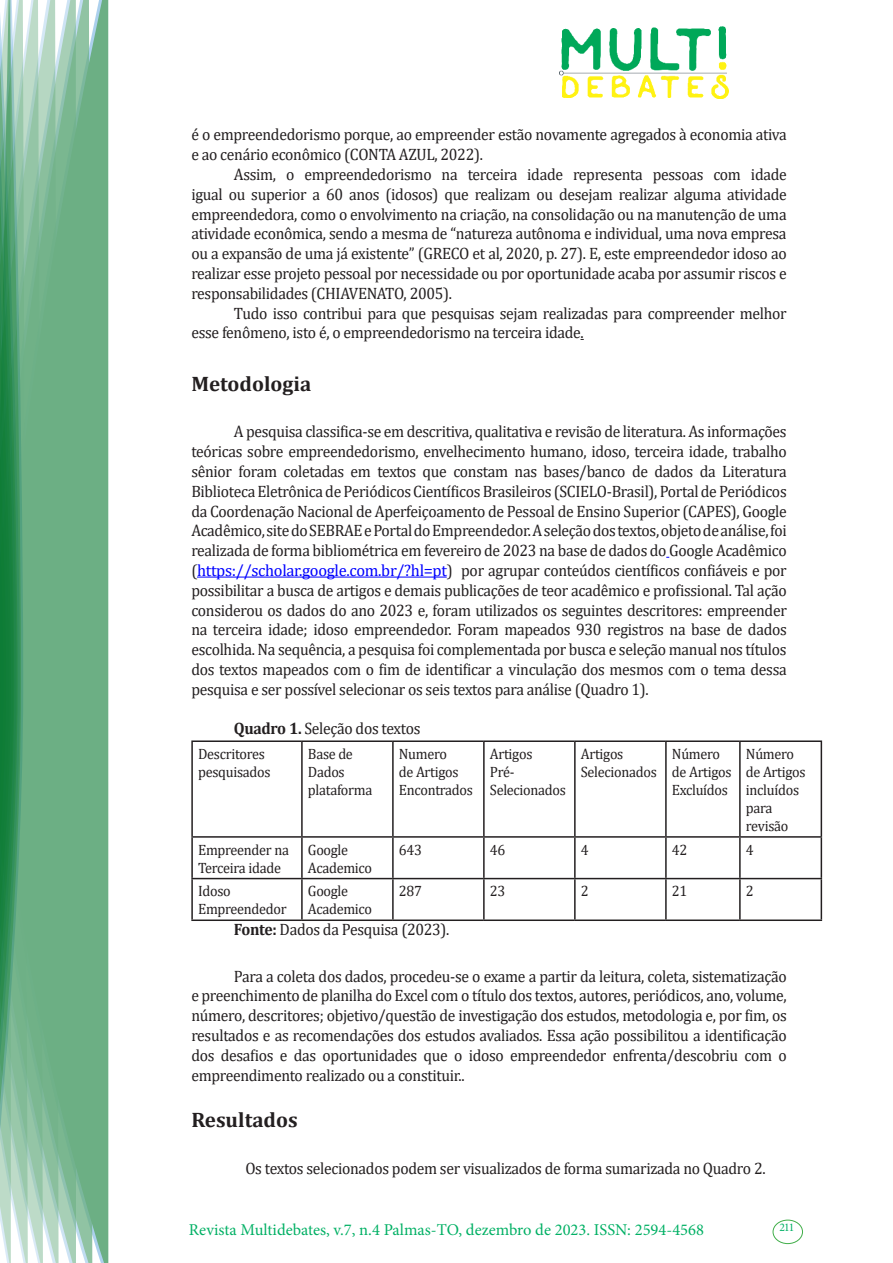
<style>
.page{position:relative;width:893px;height:1263px;background:#fff}
.page>*{position:absolute;margin:0;border:0;box-sizing:border-box;transform-origin:0 0}
.Titulo_2{font:700 21px "Cambria";color:#231f20}
.texto{font:16.5px/19.8px "Cambria";letter-spacing:-.02em;color:#231f20;text-align:justify;scale:.95 1}
.t1{font:16.5px "Minion Pro";color:#00b064}
.texto-2{font:15px/18px "Cambria";letter-spacing:-.02em;color:#231f20;scale:.95 1}
.t2{font:11.7px "Minion Pro";color:#00b064}
.s1{color:#00f}
.s2{font-weight:700}
</style>
<div class="page">
<img style="left:559px;top:26px;width:169px;height:72px">
<div style="left:95px;top:0;width:14px;height:1263px;background:#6caf84"></div>
<svg style="left:79px;top:0;width:16px;height:1263px;fill:#6caf84"></svg>
<svg style="left:62px;top:0;width:17px;height:1263px;fill:#6caf84"></svg>
<svg style="left:45px;top:0;width:17px;height:1263px;fill:#6caf84"></svg>
<svg style="left:30px;top:0;width:15px;height:1263px;fill:#6caf84"></svg>
<svg style="left:0;top:0;width:30px;height:1263px"></svg>
<div style="left:772px;top:1219px;width:31px;height:25px;border:1px solid #40ae49;border-radius:50%"></div>
<hr style="left:197px;top:577px;width:250px;height:1px;background:#00f">
<hr style="left:191px;top:740px;width:111px;height:2px;background:#231f20">
<hr style="left:191px;top:742px;width:2px;height:94px;background:#231f20">
<hr style="left:302px;top:740px;width:91px;height:2px;background:#231f20">
<hr style="left:301px;top:742px;width:2px;height:94px;background:#231f20">
<hr style="left:393px;top:740px;width:91px;height:2px;background:#231f20">
<hr style="left:392px;top:742px;width:2px;height:94px;background:#231f20">
<hr style="left:484px;top:740px;width:91px;height:2px;background:#231f20">
<hr style="left:483px;top:742px;width:2px;height:94px;background:#231f20">
<hr style="left:575px;top:740px;width:91px;height:2px;background:#231f20">
<hr style="left:574px;top:742px;width:2px;height:94px;background:#231f20">
<hr style="left:666px;top:740px;width:74px;height:2px;background:#231f20">
<hr style="left:665px;top:742px;width:2px;height:94px;background:#231f20">
<hr style="left:740px;top:740px;width:82px;height:2px;background:#231f20">
<hr style="left:739px;top:742px;width:2px;height:94px;background:#231f20">
<hr style="left:821px;top:742px;width:1px;height:94px;background:#231f20">
<hr style="left:191px;top:836px;width:111px;height:2px;background:#231f20">
<hr style="left:191px;top:838px;width:2px;height:40px;background:#231f20">
<hr style="left:302px;top:836px;width:91px;height:2px;background:#231f20">
<hr style="left:301px;top:838px;width:2px;height:40px;background:#231f20">
<hr style="left:393px;top:836px;width:91px;height:2px;background:#231f20">
<hr style="left:392px;top:838px;width:2px;height:40px;background:#231f20">
<hr style="left:484px;top:836px;width:91px;height:2px;background:#231f20">
<hr style="left:483px;top:838px;width:2px;height:40px;background:#231f20">
<hr style="left:575px;top:836px;width:91px;height:2px;background:#231f20">
<hr style="left:574px;top:838px;width:2px;height:40px;background:#231f20">
<hr style="left:666px;top:836px;width:74px;height:2px;background:#231f20">
<hr style="left:665px;top:838px;width:2px;height:40px;background:#231f20">
<hr style="left:740px;top:836px;width:82px;height:2px;background:#231f20">
<hr style="left:739px;top:838px;width:2px;height:40px;background:#231f20">
<hr style="left:821px;top:838px;width:1px;height:40px;background:#231f20">
<hr style="left:191px;top:878px;width:111px;height:1px;background:#231f20">
<hr style="left:191px;top:879px;width:2px;height:40px;background:#231f20">
<hr style="left:302px;top:878px;width:91px;height:1px;background:#231f20">
<hr style="left:301px;top:879px;width:2px;height:40px;background:#231f20">
<hr style="left:393px;top:878px;width:91px;height:1px;background:#231f20">
<hr style="left:392px;top:879px;width:2px;height:40px;background:#231f20">
<hr style="left:484px;top:878px;width:91px;height:1px;background:#231f20">
<hr style="left:483px;top:879px;width:2px;height:40px;background:#231f20">
<hr style="left:575px;top:878px;width:91px;height:1px;background:#231f20">
<hr style="left:574px;top:879px;width:2px;height:40px;background:#231f20">
<hr style="left:666px;top:878px;width:74px;height:1px;background:#231f20">
<hr style="left:665px;top:879px;width:2px;height:40px;background:#231f20">
<hr style="left:740px;top:878px;width:82px;height:1px;background:#231f20">
<hr style="left:739px;top:879px;width:2px;height:40px;background:#231f20">
<hr style="left:821px;top:879px;width:1px;height:40px;background:#231f20">
<hr style="left:191px;top:919px;width:111px;height:2px;background:#231f20">
<hr style="left:302px;top:919px;width:91px;height:2px;background:#231f20">
<hr style="left:393px;top:919px;width:91px;height:2px;background:#231f20">
<hr style="left:484px;top:919px;width:91px;height:2px;background:#231f20">
<hr style="left:575px;top:919px;width:91px;height:2px;background:#231f20">
<hr style="left:666px;top:919px;width:74px;height:2px;background:#231f20">
<hr style="left:740px;top:919px;width:82px;height:2px;background:#231f20">
<p class="texto" style="left:191px;top:125px;width:628px">é o empreendedorismo porque, ao empreender estão novamente agregados à economia ativa e ao cenário econômico (CONTA AZUL, 2022).</p>
<p class="texto" style="left:191px;top:164px;width:628px;text-indent:43px">Assim, o empreendedorismo na terceira idade representa pessoas com idade igual ou superior a 60 anos (idosos) que realizam ou desejam realizar alguma atividade empreendedora, como o envolvimento na criação, na consolidação ou na manutenção de uma atividade econômica, sendo a mesma de “natureza autônoma e individual, uma nova empresa ou a expansão de uma já existente” (GRECO et al, 2020, p. 27). E, este empreendedor idoso ao realizar esse projeto pessoal por necessidade ou por oportunidade acaba por assumir riscos e responsabilidades (CHIAVENATO, 2005).</p>
<p class="texto" style="left:191px;top:303px;width:628px;text-indent:43px">Tudo isso contribui para que pesquisas sejam realizadas para compreender melhor esse fenômeno, isto é, o empreendedorismo na terceira idade.</p>
<p class="Titulo_2" style="left:191px;top:369px;width:121px">Metodologia</p>
<p class="texto" style="left:191px;top:422px;width:628px;text-indent:43px">A pesquisa classifica-se em descritiva, qualitativa e revisão de literatura. As informações teóricas sobre empreendedorismo, envelhecimento humano, idoso, terceira idade, trabalho sênior foram coletadas em textos que constam nas bases/banco de dados da Literatura Biblioteca Eletrônica de Periódicos Científicos Brasileiros (SCIELO-Brasil), Portal de Periódicos da Coordenação Nacional de Aperfeiçoamento de Pessoal de Ensino Superior (CAPES), Google Acadêmico, site do SEBRAE e Portal do Empreendedor. A seleção dos textos, objeto de análise, foi realizada de forma bibliométrica em fevereiro de 2023 na base de dados do Google Acadêmico (<span class="s1">https://scholar.google.com.br/?hl=pt</span>) por agrupar conteúdos científicos confiáveis e por possibilitar a busca de artigos e demais publicações de teor acadêmico e profissional. Tal ação considerou os dados do ano 2023 e, foram utilizados os seguintes descritores: empreender na terceira idade; idoso empreendedor. Foram mapeados 930 registros na base de dados escolhida. Na sequência, a pesquisa foi complementada por busca e seleção manual nos títulos dos textos mapeados com o fim de identificar a vinculação dos mesmos com o tema dessa pesquisa e ser possível selecionar os seis textos para análise (Quadro 1).</p>
<p class="texto" style="left:234px;top:719px;width:198px"><span class="s2">Quadro 1.</span> Seleção dos textos</p>
<p class="texto-2" style="left:198px;top:745px;width:78px">Descritores pesquisados</p>
<p class="texto-2" style="left:308px;top:745px;width:49px">Base de<br>Dados</p>
<p class="texto-2" style="left:308px;top:781px;width:69px">plataforma</p>
<p class="texto-2" style="left:581px;top:745px;width:82px">Artigos<br>Selecionados</p>
<p class="texto-2" style="left:672px;top:745px;width:64px">Número de Artigos<br>Excluídos</p>
<p class="texto-2" style="left:746px;top:745px;width:64px">Número de Artigos incluídos para revisão</p>
<p class="texto-2" style="left:399px;top:745px;width:80px">Numero<br>de Artigos<br>Encontrados</p>
<p class="texto-2" style="left:490px;top:745px;width:46px">Artigos</p>
<p class="texto-2" style="left:490px;top:763px;width:82px">Pré-<br>Selecionados</p>
<p class="texto-2" style="left:198px;top:840px;width:97px">Empreender na<br>Terceira idade</p>
<p class="texto-2" style="left:308px;top:840px;width:69px">Google<br>Academico</p>
<p class="texto-2" style="left:399px;top:840px;width:26px">643</p>
<p class="texto-2" style="left:490px;top:840px;width:18px">46</p>
<p class="texto-2" style="left:581px;top:840px;width:10px">4</p>
<p class="texto-2" style="left:672px;top:840px;width:18px">42</p>
<p class="texto-2" style="left:746px;top:840px;width:10px">4</p>
<p class="texto-2" style="left:198px;top:882px;width:36px">Idoso</p>
<p class="texto-2" style="left:198px;top:900px;width:95px">Empreendedor</p>
<p class="texto-2" style="left:308px;top:882px;width:69px">Google<br>Academico</p>
<p class="texto-2" style="left:399px;top:882px;width:26px">287</p>
<p class="texto-2" style="left:490px;top:882px;width:18px">23</p>
<p class="texto-2" style="left:581px;top:882px;width:10px">2</p>
<p class="texto-2" style="left:672px;top:882px;width:18px">21</p>
<p class="texto-2" style="left:746px;top:882px;width:10px">2</p>
<p class="texto" style="left:234px;top:919px;width:228px"><span class="s2">Fonte:</span> Dados da Pesquisa (2023).</p>
<p class="texto" style="left:191px;top:966px;width:628px;text-indent:43px">Para a coleta dos dados, procedeu-se o exame a partir da leitura, coleta, sistematização e preenchimento de planilha do Excel com o título dos textos, autores, periódicos, ano, volume, número, descritores; objetivo/questão de investigação dos estudos, metodologia e, por fim, os resultados e as recomendações dos estudos avaliados. Essa ação possibilitou a identificação dos desafios e das oportunidades que o idoso empreendedor enfrenta/descobriu com o empreendimento realizado ou a constituir..</p>
<p class="Titulo_2" style="left:191px;top:1105px;width:108px">Resultados</p>
<p class="texto" style="left:245px;top:1159px;width:549px">Os textos selecionados podem ser visualizados de forma sumarizada no Quadro 2.</p>
<p class="t1" style="left:189px;top:1218px;width:517px">Revista Multidebates, v.7, n.4 Palmas-TO, dezembro de 2023. ISSN: 2594-4568</p>
<p class="t2" style="left:779px;top:1219px;width:16px">211</p>
</div>
